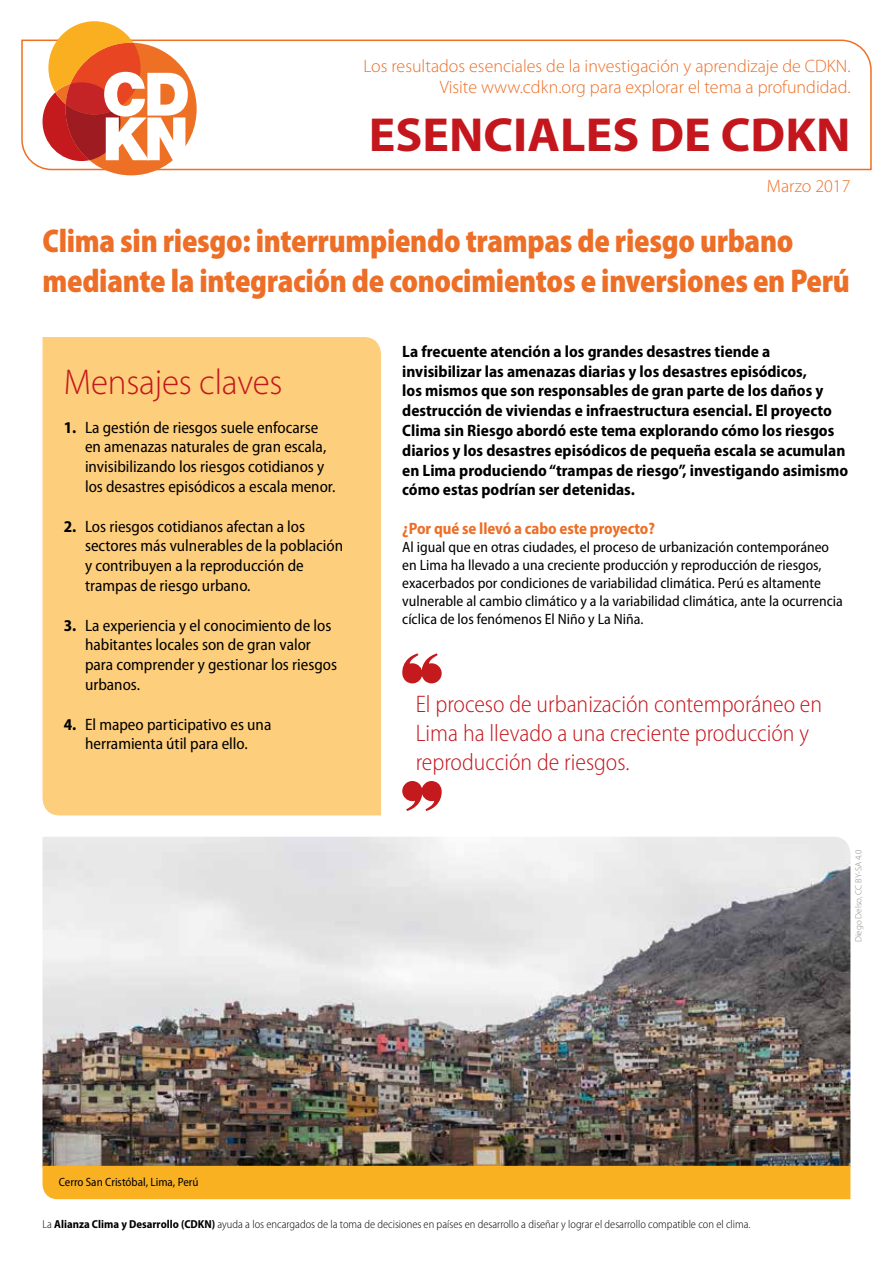
<style>
.page{position:relative;width:893px;height:1263px;background:#fff}
.page>*{position:absolute;margin:0;border:0;box-sizing:border-box;transform-origin:0 0}
.t1{font:700 48px "Myriad Pro";color:#c4161d;scale:1.04 1}
.t2{font:300 36px "Myriad Pro";letter-spacing:-.005em;color:#c4161d}
.t3{font:900 semi-condensed 33px/39.6px "Myriad Pro";letter-spacing:-.01em;color:#ed6e26;scale:.92 1}
.t4{font:300 semi-condensed 24px/28.8px "Myriad Pro";color:#c4161d}
.t5{font:300 18px/21.6px "Myriad Pro";color:#ed6e26;text-align:right}
.t6{font:semi-condensed 16.5px/19.8px "Myriad Pro";color:#000}
.t7{font:700 semi-condensed 16.5px/19.8px "Myriad Pro";color:#000}
.t8{font:700 semi-condensed 16.5px "Myriad Pro";letter-spacing:-.005em;color:#ed6e26}
.t9{font:semi-condensed 15px/18px "Myriad Pro";color:#000}
.t10{font:semi-condensed 12px "Myriad Pro";color:#000}
.t11{font:300 semi-condensed 11.55px "Myriad Pro";color:#000}
.t12{font:300 9px "Myriad Pro";color:#878787}
.s1{font-weight:700}
</style>
<div class="page">
<svg style="left:21px;top:39px;width:851px;height:132px"></svg>
<div style="left:66px;top:43px;width:131px;height:132px;background:#ed7025;border-radius:50%"></div>
<svg style="left:43px;top:21px;width:145px;height:140px"></svg>
<div style="left:43px;top:337px;width:338px;height:478px;background:#fdce7b"></div>
<svg style="left:402px;top:653px;width:40px;height:30px"></svg>
<svg style="left:402px;top:781px;width:40px;height:30px"></svg>
<img style="left:43px;top:837px;width:807px;height:329px">
<div style="left:43px;top:1166px;width:807px;height:33px;background:#f9b122"></div>
<p class="t5" style="left:364px;top:55px;width:488px">Los resultados esenciales de la investigación y aprendizaje de CDKN.<br>Visite www.cdkn.org para explorar el tema a profundidad.</p>
<h1 class="t1" style="left:369px;top:103px;width:465px">ESENCIALES DE CDKN</h1>
<p class="t5" style="left:767px;top:175px;width:85px">Marzo 2017</p>
<h3 class="t3" style="left:43px;top:222px;width:879px">Clima sin riesgo: interrumpiendo trampas de riesgo urbano mediante la integración de conocimientos e inversiones en Perú</h3>
<h2 class="t2" style="left:64px;top:360px;width:220px">Mensajes claves</h2>
<p class="t6" style="left:85px;top:417px;width:252px;text-indent:-21px"><span class="s1">1.</span> La gestión de riesgos suele enfocarse en amenazas naturales de gran escala, invisibilizando los riesgos cotidianos y los desastres episódicos a escala menor.</p>
<p class="t6" style="left:85px;top:516px;width:260px;text-indent:-21px"><span class="s1">2.</span> Los riesgos cotidianos afectan a los sectores más vulnerables de la población y contribuyen a la reproducción de trampas de riesgo urbano.</p>
<p class="t6" style="left:85px;top:615px;width:254px;text-indent:-21px"><span class="s1">3.</span> La experiencia y el conocimiento de los habitantes locales son de gran valor para comprender y gestionar los riesgos urbanos.</p>
<p class="t6" style="left:64px;top:714px;width:209px;text-align:center"><span class="s1">4.</span> El mapeo participativo es una herramienta útil para ello.</p>
<p class="t7" style="left:402px;top:342px;width:447px">La frecuente atención a los grandes desastres tiende a invisibilizar las amenazas diarias y los desastres episódicos,<br>los mismos que son responsables de gran parte de los daños y destrucción de viviendas e infraestructura esencial. El proyecto Clima sin Riesgo abordó este tema explorando cómo los riesgos diarios y los desastres episódicos de pequeña escala se acumulan en Lima produciendo “trampas de riesgo”, investigando asimismo cómo estas podrían ser detenidas.</p>
<p class="t8" style="left:402px;top:519px;width:254px">¿Por qué se llevó a cabo este proyecto?</p>
<p class="t9" style="left:402px;top:538px;width:442px">Al igual que en otras ciudades, el proceso de urbanización contemporáneo en Lima ha llevado a una creciente producción y reproducción de riesgos, exacerbados por condiciones de variabilidad climática. Perú es altamente vulnerable al cambio climático y a la variabilidad climática, ante la ocurrencia cíclica de los fenómenos El Niño y La Niña.</p>
<h3 class="t4" style="left:416px;top:690px;width:408px">El proceso de urbanización contemporáneo en<br>Lima ha llevado a una creciente producción y reproducción de riesgos.</h3>
<p class="t12" style="left:853px;top:942px;width:94px;rotate:-90deg">Diego Delso, CC BY-SA 4.0</p>
<p class="t10" style="left:59px;top:1175px;width:141px">Cerro San Cristóbal, Lima, Perú</p>
<p class="t11" style="left:43px;top:1218px;width:710px">La <span class="s1">Alianza Clima y Desarrollo (CDKN)</span> ayuda a los encargados de la toma de decisiones en países en desarrollo a diseñar y lograr el desarrollo compatible con el clima.</p>
</div>
